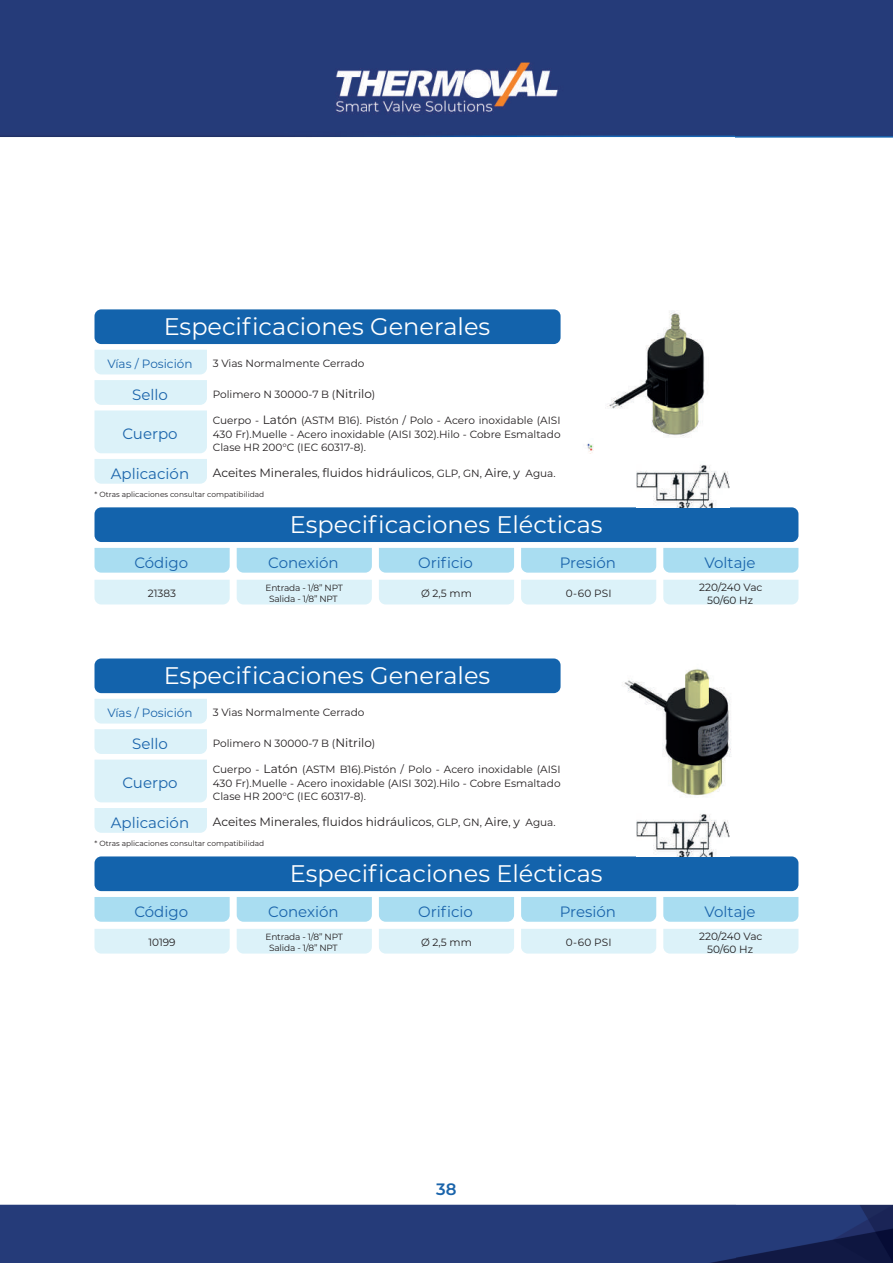
<style>
.page{position:relative;width:893px;height:1263px;background:#fff}
.page>*{position:absolute;margin:0;border:0;box-sizing:border-box;transform-origin:0 0}
.t1{font:24px "Montserrat";color:#fff}
.t2{font:600 16.5px "Montserrat";color:#1a64ab}
.t3{font:15px "Montserrat";color:#1a64ab}
.t4{font:12px "Montserrat";color:#231f20}
.t5{font:12px "Montserrat";color:#1a64ab}
.t6{font:10.5px/13.5px "Montserrat";color:#231f20;text-align:center}
.t7{font:9px/10.8px "Montserrat";letter-spacing:-.02em;color:#231f20;text-align:center}
.t8{font:7.5px "Montserrat";color:#231f20}
.s1{font-size:12px}
.s2{font-size:10.5px}
</style>
<div class="page">
<img style="left:0;top:0;width:893px;height:1263px">
<div style="left:94px;top:350px;width:113px;height:24px;background:#dcf2f9"></div>
<div style="left:94px;top:699px;width:113px;height:24px;background:#dcf2f9"></div>
<div style="left:94px;top:729px;width:113px;height:25px;background:#dcf2f9"></div>
<svg style="left:94px;top:380px;width:113px;height:73px;background:#dff3f9"></svg>
<div style="left:94px;top:760px;width:113px;height:42px;background:#dcf2f9"></div>
<div style="left:95px;top:459px;width:112px;height:25px;background:#dcf2f9"></div>
<div style="left:95px;top:808px;width:112px;height:25px;background:#dcf2f9"></div>
<div style="left:94px;top:309px;width:467px;height:35px;background:#1363ac;border-radius:7px"></div>
<div style="left:94px;top:658px;width:467px;height:35px;background:#1363ac;border-radius:7px"></div>
<div style="left:94px;top:507px;width:704px;height:35px;background:#1363ac;border-radius:7px"></div>
<div style="left:94px;top:856px;width:704px;height:35px;background:#1363ac;border-radius:7px"></div>
<div style="left:237px;top:548px;width:135px;height:25px;background:#a9ddf1"></div>
<div style="left:237px;top:897px;width:135px;height:25px;background:#a9ddf1"></div>
<div style="left:95px;top:548px;width:135px;height:25px;background:#a9ddf1"></div>
<div style="left:95px;top:897px;width:135px;height:25px;background:#a9ddf1"></div>
<div style="left:379px;top:580px;width:135px;height:24px;background:#dcf2f9"></div>
<div style="left:379px;top:929px;width:135px;height:24px;background:#dcf2f9"></div>
<div style="left:663px;top:580px;width:135px;height:24px;background:#dcf2f9"></div>
<div style="left:663px;top:929px;width:135px;height:24px;background:#dcf2f9"></div>
<div style="left:379px;top:548px;width:135px;height:25px;background:#a9ddf1"></div>
<div style="left:379px;top:897px;width:135px;height:25px;background:#a9ddf1"></div>
<div style="left:663px;top:548px;width:135px;height:25px;background:#a9ddf1"></div>
<div style="left:663px;top:897px;width:135px;height:25px;background:#a9ddf1"></div>
<div style="left:521px;top:548px;width:135px;height:25px;background:#a9ddf1"></div>
<div style="left:521px;top:897px;width:135px;height:25px;background:#a9ddf1"></div>
<div style="left:521px;top:580px;width:135px;height:24px;background:#dcf2f9"></div>
<div style="left:521px;top:929px;width:135px;height:24px;background:#dcf2f9"></div>
<img style="left:582px;top:311px;width:190px;height:142px">
<img style="left:587px;top:659px;width:192px;height:143px">
<div style="left:237px;top:580px;width:135px;height:24px;background:#dcf2f9"></div>
<div style="left:237px;top:929px;width:135px;height:24px;background:#dcf2f9"></div>
<div style="left:94px;top:580px;width:136px;height:24px;background:#dcf2f9"></div>
<div style="left:94px;top:929px;width:136px;height:24px;background:#dcf2f9"></div>
<img style="left:636px;top:453px;width:94px;height:54px">
<img style="left:636px;top:802px;width:94px;height:54px">
<h1 class="t1" style="left:164px;top:310px;width:328px">Especificaciones Generales</h1>
<p class="t5" style="left:107px;top:355px;width:87px">Vías / Posición</p>
<p class="t6" style="left:213px;top:356px;width:153px">3 Vias Normalmente Cerrado</p>
<h3 class="t3" style="left:132px;top:384px;width:37px">Sello</h3>
<p class="t6" style="left:213px;top:387px;width:164px">Polimero N 30000-7 B (<span class="s1">Nitrilo</span>)</p>
<h3 class="t3" style="left:122px;top:423px;width:57px">Cuerpo</h3>
<p class="t6" style="left:213px;top:413px;width:349px;text-align:justify">Cuerpo - <span class="s1">Latón</span> (ASTM B16). Pistón / Polo - Acero inoxidable (AISI 430 Fr).Muelle - Acero inoxidable (AISI 302).Hilo - Cobre Esmaltado Clase HR 200°C (IEC 60317-8).</p>
<h3 class="t3" style="left:111px;top:463px;width:80px">Aplicación</h3>
<p class="t4" style="left:213px;top:465px;width:344px">Aceites Minerales<span class="s2">,</span> fluidos hidráulicos<span class="s2">, GLP, GN,</span> Aire<span class="s2">,</span> y <span class="s2">Agua.</span></p>
<p class="t8" style="left:95px;top:489px;width:171px">* Otras aplicaciones consultar compatibilidad</p>
<h1 class="t1" style="left:290px;top:508px;width:314px">Especificaciones Elécticas</h1>
<h3 class="t3" style="left:134px;top:552px;width:55px">Código</h3>
<p class="t6" style="left:148px;top:586px;width:30px">21383</p>
<h3 class="t3" style="left:268px;top:552px;width:72px">Conexión</h3>
<p class="t7" style="left:265px;top:582px;width:79px">Entrada - 1/8” NPT<br>Salida - 1/8” NPT</p>
<h3 class="t3" style="left:418px;top:552px;width:56px">Orificio</h3>
<p class="t6" style="left:421px;top:586px;width:52px">Ø 2,5 mm</p>
<h1 class="t1" style="left:164px;top:659px;width:328px">Especificaciones Generales</h1>
<p class="t5" style="left:107px;top:704px;width:87px">Vías / Posición</p>
<h3 class="t3" style="left:132px;top:733px;width:37px">Sello</h3>
<p class="t6" style="left:213px;top:705px;width:153px">3 Vias Normalmente Cerrado</p>
<p class="t6" style="left:213px;top:736px;width:164px">Polimero N 30000-7 B (<span class="s1">Nitrilo</span>)</p>
<h3 class="t3" style="left:560px;top:552px;width:58px">Presión</h3>
<p class="t6" style="left:566px;top:586px;width:47px">0-60 PSI</p>
<h3 class="t3" style="left:122px;top:773px;width:57px">Cuerpo</h3>
<h3 class="t3" style="left:111px;top:812px;width:80px">Aplicación</h3>
<p class="t6" style="left:213px;top:762px;width:349px;text-align:justify">Cuerpo - <span class="s1">Latón</span> (ASTM B16).Pistón / Polo - Acero inoxidable (AISI 430 Fr).Muelle - Acero inoxidable (AISI 302).Hilo - Cobre Esmaltado Clase HR 200°C (IEC 60317-8).</p>
<p class="t4" style="left:213px;top:814px;width:344px">Aceites Minerales<span class="s2">,</span> fluidos hidráulicos<span class="s2">, GLP, GN,</span> Aire<span class="s2">,</span> y <span class="s2">Agua.</span></p>
<p class="t8" style="left:95px;top:838px;width:171px">* Otras aplicaciones consultar compatibilidad</p>
<h1 class="t1" style="left:290px;top:857px;width:314px">Especificaciones Elécticas</h1>
<h3 class="t3" style="left:134px;top:901px;width:55px">Código</h3>
<p class="t6" style="left:148px;top:935px;width:29px">10199</p>
<h3 class="t3" style="left:268px;top:901px;width:72px">Conexión</h3>
<p class="t7" style="left:265px;top:931px;width:79px">Entrada - 1/8” NPT<br>Salida - 1/8” NPT</p>
<h3 class="t3" style="left:418px;top:901px;width:56px">Orificio</h3>
<p class="t6" style="left:421px;top:935px;width:52px">Ø 2,5 mm</p>
<h3 class="t3" style="left:560px;top:901px;width:58px">Presión</h3>
<p class="t6" style="left:566px;top:935px;width:47px">0-60 PSI</p>
<h3 class="t3" style="left:704px;top:552px;width:53px">Voltaje</h3>
<p class="t6" style="left:699px;top:580px;width:65px;line-height:12.6px">220/240 Vac<br>50/60 Hz</p>
<h3 class="t3" style="left:704px;top:901px;width:53px">Voltaje</h3>
<p class="t6" style="left:699px;top:929px;width:65px;line-height:12.6px">220/240 Vac<br>50/60 Hz</p>
<h2 class="t2" style="left:436px;top:1177px;width:22px">38</h2>
</div>
